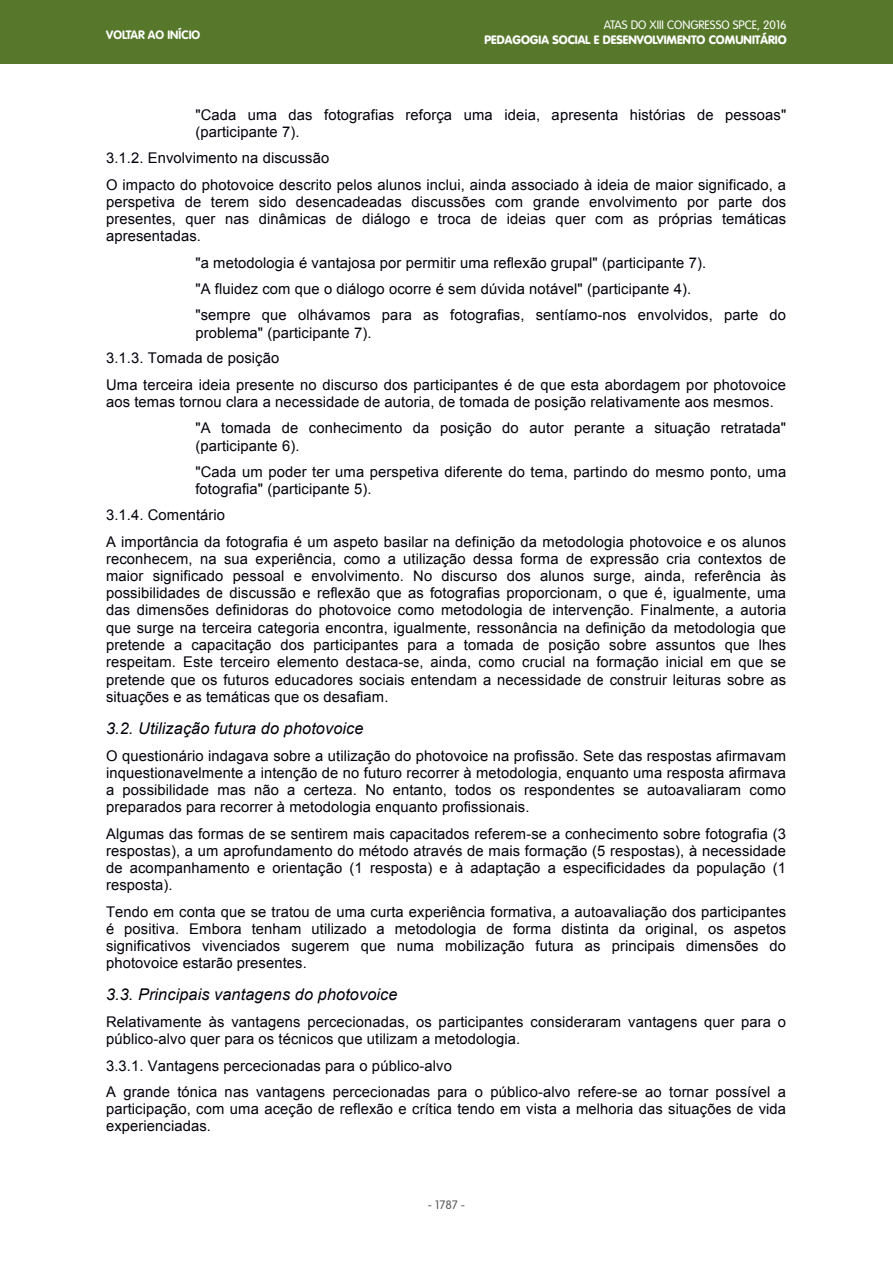
<style>
.page{position:relative;width:893px;height:1263px;background:#fff}
.page>*{position:absolute;margin:0;border:0;box-sizing:border-box;transform-origin:0 0}
.t1{font:italic 16.2px "Arial";letter-spacing:.01em;color:#00000a}
.t2{font:14.7px/17.2px "Arial";letter-spacing:.01em;color:#00000a}
.t3{font:900 12px "VAG Rounded";color:#fff}
.t4{font:300 12px "VAG Rounded";color:#fff}
.t5{font:700 12px "VAG Rounded";color:#fff}
.t6{font:300 12px "VAG Rounded";color:#575756}
</style>
<div class="page">
<div style="left:0;top:0;width:893px;height:64px;background:#57782b"></div>
<p class="t5" style="left:106px;top:27px;width:95px">VOLTAR AO INÍCIO</p>
<p class="t4" style="left:604px;top:18px;width:184px">ATAS DO XIII CONGRESSO SPCE, 2016</p>
<p class="t3" style="left:484px;top:33px;width:304px">PEDAGOGIA SOCIAL E DESENVOLVIMENTO COMUNITÁRIO</p>
<p class="t2" style="left:195px;top:106px;width:592px">"Cada uma das fotografias reforça uma ideia, apresenta histórias de pessoas" (participante 7).</p>
<p class="t2" style="left:106px;top:145px;width:682px;line-height:26.2px">3.1.2. Envolvimento na discussão<br>O impacto do photovoice descrito pelos alunos inclui, ainda associado à ideia de maior significado, a</p>
<p class="t2" style="left:106px;top:193px;width:682px;text-align:justify">perspetiva de terem sido desencadeadas discussões com grande envolvimento por parte dos presentes, quer nas dinâmicas de diálogo e troca de ideias quer com as próprias temáticas apresentadas.</p>
<p class="t2" style="left:195px;top:250px;width:592px;line-height:26.2px">"a metodologia é vantajosa por permitir uma reflexão grupal" (participante 7).<br>"A fluidez com que o diálogo ocorre é sem dúvida notável" (participante 4).<br>"sempre que olhávamos para as fotografias, sentíamo-nos envolvidos, parte do</p>
<p class="t2" style="left:106px;top:319px;width:681px;line-height:26.1px;text-indent:89px">problema" (participante 7).<br>3.1.3. Tomada de posição<br>Uma terceira ideia presente no discurso dos participantes é de que esta abordagem por photovoice</p>
<p class="t2" style="left:195px;top:389px;width:592px;line-height:26.2px;text-indent:-89px">aos temas tornou clara a necessidade de autoria, de tomada de posição relativamente aos mesmos. "A tomada de conhecimento da posição do autor perante a situação retratada"</p>
<p class="t2" style="left:195px;top:432px;width:592px;line-height:26.2px">(participante 6).<br>"Cada um poder ter uma perspetiva diferente do tema, partindo do mesmo ponto, uma</p>
<p class="t2" style="left:106px;top:476px;width:682px;line-height:26.2px;text-indent:89px">fotografia" (participante 5).<br>3.1.4. Comentário<br>A importância da fotografia é um aspeto basilar na definição da metodologia photovoice e os alunos</p>
<p class="t2" style="left:106px;top:550px;width:682px;text-align:justify">reconhecem, na sua experiência, como a utilização dessa forma de expressão cria contextos de maior significado pessoal e envolvimento. No discurso dos alunos surge, ainda, referência às possibilidades de discussão e reflexão que as fotografias proporcionam, o que é, igualmente, uma das dimensões definidoras do photovoice como metodologia de intervenção. Finalmente, a autoria que surge na terceira categoria encontra, igualmente, ressonância na definição da metodologia que pretende a capacitação dos participantes para a tomada de posição sobre assuntos que lhes respeitam. Este terceiro elemento destaca-se, ainda, como crucial na formação inicial em que se pretende que os futuros educadores sociais entendam a necessidade de construir leituras sobre as situações e as temáticas que os desafiam.</p>
<p class="t1" style="left:106px;top:718px;width:259px">3.2. Utilização futura do photovoice</p>
<p class="t2" style="left:106px;top:747px;width:682px;text-align:justify">O questionário indagava sobre a utilização do photovoice na profissão. Sete das respostas afirmavam inquestionavelmente a intenção de no futuro recorrer à metodologia, enquanto uma resposta afirmava a possibilidade mas não a certeza. No entanto, todos os respondentes se autoavaliaram como preparados para recorrer à metodologia enquanto profissionais.</p>
<p class="t2" style="left:106px;top:825px;width:682px;text-align:justify">Algumas das formas de se sentirem mais capacitados referem-se a conhecimento sobre fotografia (3 respostas), a um aprofundamento do método através de mais formação (5 respostas), à necessidade de acompanhamento e orientação (1 resposta) e à adaptação a especificidades da população (1 resposta).</p>
<p class="t2" style="left:106px;top:903px;width:682px;text-align:justify">Tendo em conta que se tratou de uma curta experiência formativa, a autoavaliação dos participantes é positiva. Embora tenham utilizado a metodologia de forma distinta da original, os aspetos significativos vivenciados sugerem que numa mobilização futura as principais dimensões do photovoice estarão presentes.</p>
<p class="t1" style="left:106px;top:984px;width:293px">3.3. Principais vantagens do photovoice</p>
<p class="t2" style="left:106px;top:1014px;width:682px">Relativamente às vantagens percecionadas, os participantes consideraram vantagens quer para o público-alvo quer para os técnicos que utilizam a metodologia.</p>
<p class="t2" style="left:106px;top:1052px;width:682px;line-height:26.2px">3.3.1. Vantagens percecionadas para o público-alvo<br>A grande tónica nas vantagens percecionadas para o público-alvo refere-se ao tornar possível a</p>
<p class="t2" style="left:106px;top:1100px;width:682px">participação, com uma aceção de reflexão e crítica tendo em vista a melhoria das situações de vida experienciadas.</p>
<p class="t6" style="left:428px;top:1197px;width:39px">- 1787 -</p>
</div>
